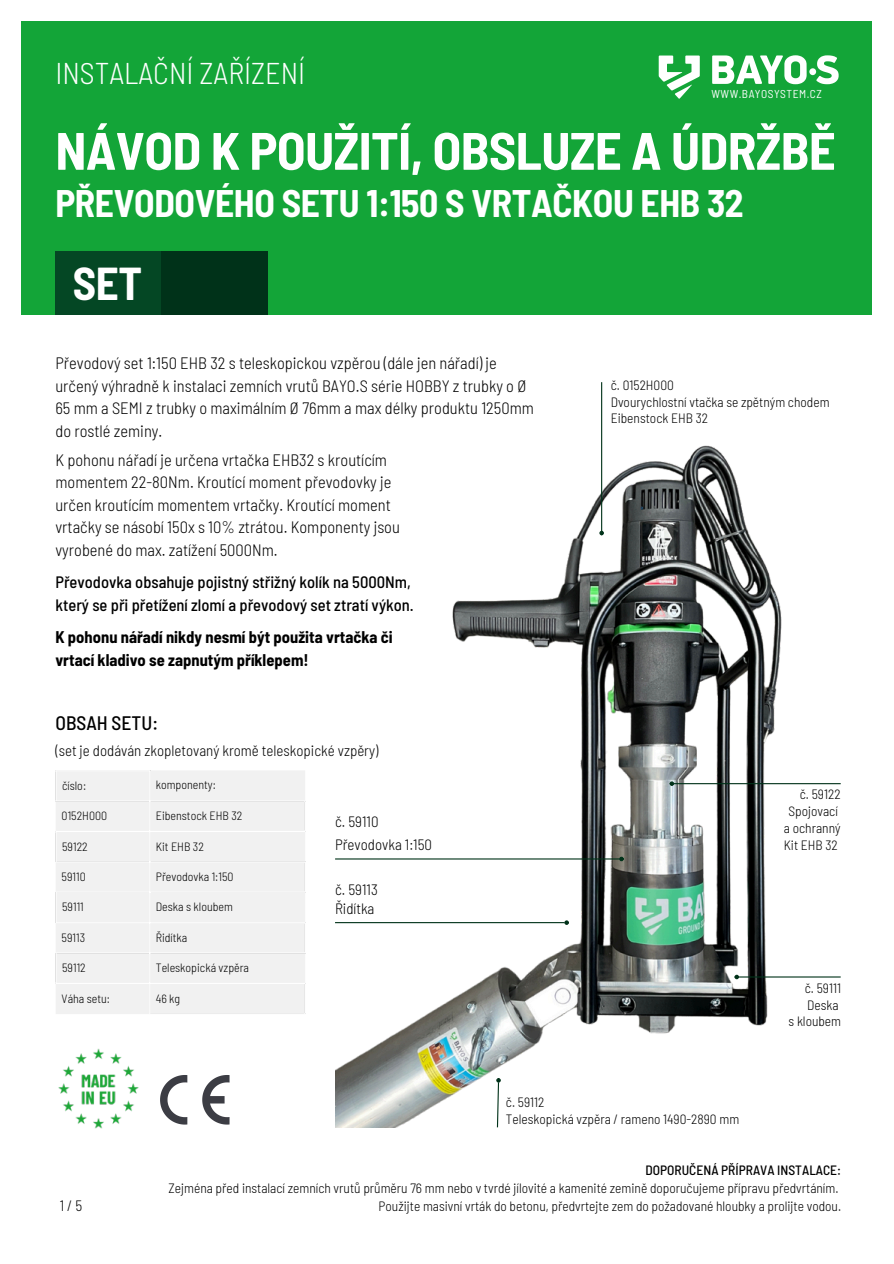
<style>
.page{position:relative;width:894px;height:1264px;background:#fff}
.page>*{position:absolute;margin:0;border:0;box-sizing:border-box;transform-origin:0 0}
.t1{font:700 semi-condensed 52.5px "Barlow";letter-spacing:-.01em;color:#fff}
.t2{font:700 semi-condensed 45px "Barlow";color:#fff}
.t3{font:700 semi-condensed 37.5px "Barlow";letter-spacing:-.01em;color:#fff}
.t4{font:300 semi-condensed 30px "Barlow";color:#fff}
.t5{font:500 semi-condensed 19.5px "Barlow";color:#000}
.t6{font:300 semi-condensed 16.5px/22.5px "Barlow";color:#000}
.t7{font:500 semi-condensed 16.5px/22.5px "Barlow";color:#000}
.t8{font:700 semi-condensed 16.5px/22.5px "Barlow";color:#000}
.t9{font:300 semi-condensed 15px/23.7px "Barlow";color:#000}
.t10{font:300 semi-condensed 13.5px "Barlow";color:#000}
.t11{font:500 semi-condensed 13.5px "Barlow";color:#000}
.t12{font:300 semi-condensed 12px "Barlow";color:#000}
.t13{font:semi-condensed 11.4px "Barlow";letter-spacing:.045em;color:#fff}
</style>
<div class="page">
<div style="left:21px;top:21px;width:850px;height:294px;background:#13a538"></div>
<div style="left:55px;top:251px;width:213px;height:64px;background:#044724"></div>
<div style="left:162px;top:251px;width:106px;height:64px;background:#003219"></div>
<svg style="left:658px;top:56px;width:41px;height:43px"></svg>
<div style="left:809px;top:68px;width:6px;height:7px;background:#fff;border-radius:50%"></div>
<svg style="left:712px;top:55px;width:94px;height:29px"></svg>
<svg style="left:816px;top:55px;width:22px;height:29px"></svg>
<img style="left:335px;top:392px;width:506px;height:735px">
<hr style="left:601px;top:382px;width:1px;height:149px;background:#003219">
<svg style="left:599px;top:531px;width:4px;height:4px"></svg>
<hr style="left:335px;top:858px;width:284px;height:1px;background:#003219">
<svg style="left:619px;top:856px;width:4px;height:5px"></svg>
<hr style="left:673px;top:783px;width:167px;height:1px;background:#003219">
<svg style="left:669px;top:781px;width:5px;height:5px"></svg>
<hr style="left:335px;top:922px;width:229px;height:1px;background:#003219">
<svg style="left:564px;top:920px;width:4px;height:4px"></svg>
<svg style="left:496px;top:1078px;width:4px;height:50px"></svg>
<hr style="left:738px;top:976px;width:102px;height:1px;background:#003219">
<svg style="left:734px;top:974px;width:4px;height:5px"></svg>
<img style="left:58px;top:1048px;width:81px;height:81px">
<svg style="left:160px;top:1075px;width:27px;height:49px"></svg>
<svg style="left:202px;top:1075px;width:27px;height:49px"></svg>
<div style="left:56px;top:770px;width:249px;height:244px;background:#f1f1f1"></div>
<hr style="left:55px;top:771px;width:2px;height:29px;background:#fff">
<hr style="left:55px;top:832px;width:2px;height:29px;background:#fff">
<hr style="left:55px;top:892px;width:2px;height:30px;background:#fff">
<hr style="left:55px;top:953px;width:2px;height:29px;background:#fff">
<hr style="left:149px;top:771px;width:1px;height:242px;background:#fff">
<hr style="left:304px;top:801px;width:1px;height:30px;background:#fff">
<svg style="left:304px;top:862px;width:1px;height:29px"></svg>
<svg style="left:304px;top:923px;width:1px;height:29px"></svg>
<svg style="left:304px;top:984px;width:1px;height:29px"></svg>
<hr style="left:55px;top:770px;width:95px;height:1px;background:#fff">
<hr style="left:55px;top:800px;width:250px;height:1px;background:#fff">
<hr style="left:55px;top:831px;width:250px;height:1px;background:#fff">
<hr style="left:55px;top:861px;width:250px;height:1px;background:#fff">
<hr style="left:55px;top:891px;width:250px;height:1px;background:#fff">
<hr style="left:55px;top:922px;width:250px;height:1px;background:#fff">
<hr style="left:55px;top:952px;width:250px;height:1px;background:#fff">
<hr style="left:55px;top:982px;width:250px;height:2px;background:#fff">
<hr style="left:149px;top:1013px;width:156px;height:1px;background:#fff">
<h4 class="t4" style="left:55px;top:54px;width:251px">INSTALAČNÍ ZAŘÍZENÍ</h4>
<h1 class="t1" style="left:55px;top:117px;width:781px">NÁVOD K POUŽITÍ, OBSLUZE A ÚDRŽBĚ</h1>
<h3 class="t3" style="left:55px;top:179px;width:689px">PŘEVODOVÉHO SETU 1:150 S VRTAČKOU EHB 32</h3>
<p class="t13" style="left:711px;top:87px;width:112px">WWW.BAYOSYSTEM.CZ</p>
<h2 class="t2" style="left:73px;top:254px;width:71px">SET</h2>
<h6 class="t6" style="left:55px;top:351px;width:480px">Převodový set 1:150 EHB 32 s teleskopickou vzpěrou (dále jen nářadí) je určený výhradně k instalaci zemních vrutů BAYO.S série HOBBY z trubky o Ø 65 mm a SEMI z trubky o maximálním Ø 76mm a max délky produktu 1250mm do rostlé zeminy.</h6>
<h6 class="t6" style="left:55px;top:448px;width:346px">K pohonu nářadí je určena vrtačka EHB32 s kroutícím momentem 22-80Nm. Kroutící moment převodovky je určen kroutícím momentem vrtačky. Kroutící moment vrtačky se násobí 150x s 10% ztrátou. Komponenty jsou vyrobené do max. zatížení 5000Nm.</h6>
<h5 class="t7" style="left:55px;top:570px;width:360px">Převodovka obsahuje pojistný střižný kolík na 5000Nm, který se při přetížení zlomí a převodový set ztratí výkon.</h5>
<h5 class="t8" style="left:55px;top:625px;width:339px">K pohonu nářadí nikdy nesmí být použita vrtačka či vrtací kladivo se zapnutým příklepem!</h5>
<h6 class="t5" style="left:55px;top:710px;width:104px">OBSAH SETU:</h6>
<h6 class="t9" style="left:55px;top:738px;width:324px">(set je dodáván zkopletovaný kromě teleskopické vzpěry)</h6>
<p class="t12" style="left:62px;top:778px;width:25px">číslo:</p>
<p class="t12" style="left:156px;top:777px;width:62px">komponenty:</p>
<p class="t12" style="left:62px;top:808px;width:47px">0152H000</p>
<p class="t12" style="left:156px;top:808px;width:88px">Eibenstock EHB 32</p>
<p class="t12" style="left:62px;top:838px;width:27px">59122</p>
<p class="t12" style="left:156px;top:838px;width:50px">Kit EHB 32</p>
<p class="t12" style="left:62px;top:869px;width:26px">59110</p>
<p class="t12" style="left:156px;top:869px;width:79px">Převodovka 1:150</p>
<p class="t12" style="left:62px;top:899px;width:23px">59111</p>
<p class="t12" style="left:156px;top:899px;width:78px">Deska s kloubem</p>
<p class="t12" style="left:62px;top:929px;width:25px">59113</p>
<p class="t12" style="left:156px;top:929px;width:33px">Řidítka</p>
<p class="t12" style="left:62px;top:960px;width:25px">59112</p>
<p class="t12" style="left:156px;top:960px;width:95px">Teleskopická vzpěra</p>
<p class="t12" style="left:62px;top:990px;width:50px">Váha setu:</p>
<p class="t12" style="left:156px;top:990px;width:26px">46 kg</p>
<h6 class="t9" style="left:335px;top:808px;width:98px">č. 59110<br>Převodovka 1:150</h6>
<h6 class="t9" style="left:335px;top:879px;width:44px;line-height:19.2px">č. 59113<br>Řidítka</h6>
<p class="t10" style="left:610px;top:376px;width:65px">č. 0152H000</p>
<p class="t10" style="left:610px;top:393px;width:220px">Dvourychlostní vtačka se zpětným chodem</p>
<p class="t10" style="left:610px;top:410px;width:99px">Eibenstock EHB 32</p>
<p class="t10" style="left:799px;top:786px;width:42px">č. 59122</p>
<p class="t10" style="left:788px;top:802px;width:51px">Spojovací</p>
<p class="t10" style="left:783px;top:819px;width:58px">a ochranný</p>
<p class="t10" style="left:783px;top:836px;width:56px">Kit EHB 32</p>
<p class="t10" style="left:804px;top:979px;width:38px">č. 59111</p>
<p class="t10" style="left:806px;top:996px;width:33px">Deska</p>
<p class="t10" style="left:788px;top:1012px;width:54px">s kloubem</p>
<h6 class="t9" style="left:60px;top:1192px;width:24px">1/5</h6>
<p class="t10" style="left:506px;top:1093px;width:40px">č. 59112</p>
<p class="t10" style="left:506px;top:1109px;width:235px">Teleskopická vzpěra / rameno 1490-2890 mm</p>
<p class="t11" style="left:645px;top:1161px;width:197px">DOPORUČENÁ PŘÍPRAVA INSTALACE:</p>
<p class="t10" style="left:168px;top:1179px;width:671px">Zejména před instalací zemních vrutů průměru 76 mm nebo v tvrdé jílovité a kamenité zemině doporučujeme přípravu předvrtáním.</p>
<p class="t10" style="left:378px;top:1197px;width:464px">Použijte masivní vrták do betonu, předvrtejte zem do požadované hloubky a prolijte vodou.</p>
</div>
